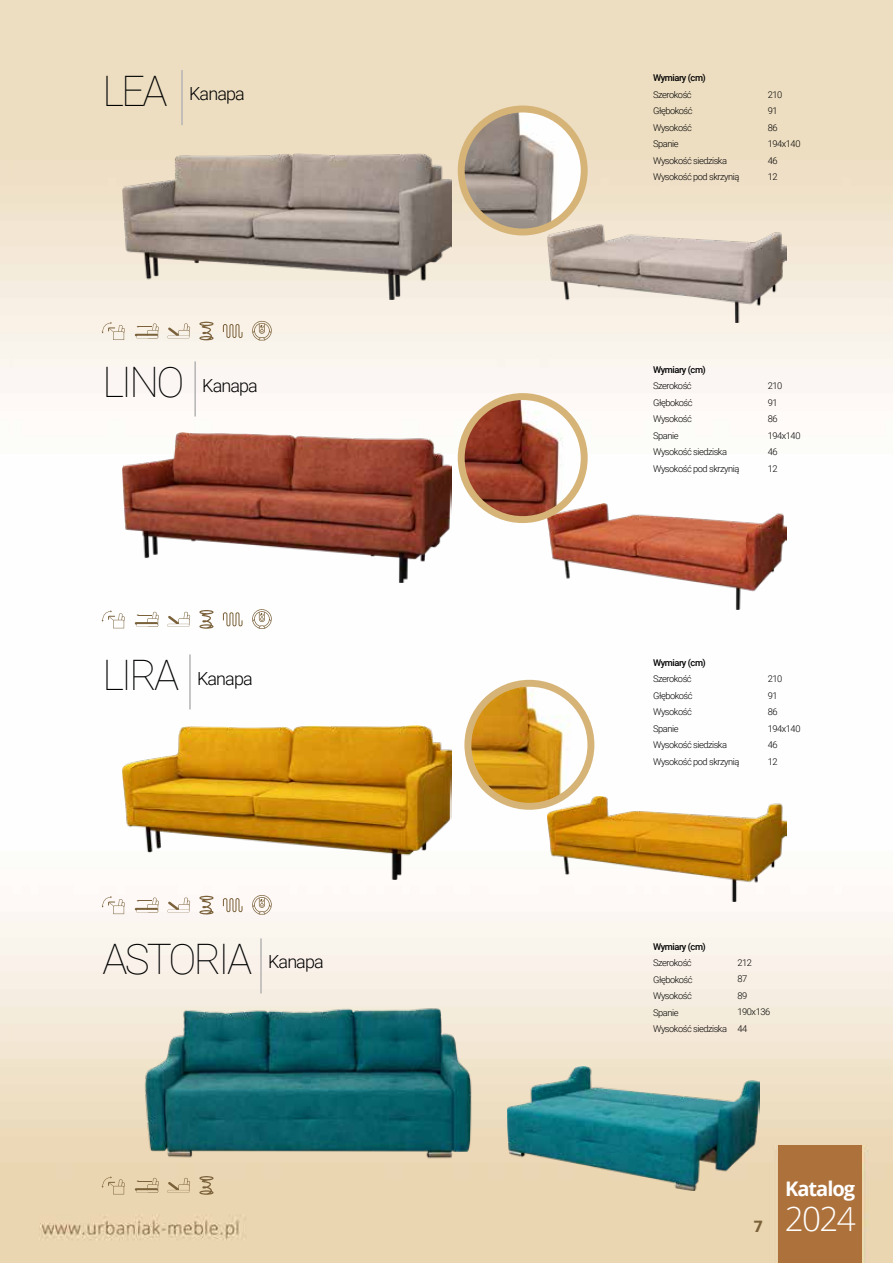
<style>
.page{position:relative;width:893px;height:1263px;background:#fff}
.page>*{position:absolute;margin:0;border:0;box-sizing:border-box;transform-origin:0 0}
.t1{font:100 42px "Roboto";letter-spacing:-.065em;color:#010202}
.t2{font:300 33.3px "Open Sans";color:#fff}
.t3{font:700 20.1px "Open Sans";letter-spacing:-.05em;color:#fff}
.t4{font:300 18px "Roboto";letter-spacing:-.05em;color:#000}
.t5{font:900 15.75px "Roboto";color:#7a613a}
.t6{font:300 9.3px/16.5px "Roboto";letter-spacing:-.05em;color:#000}
.t7{font:500 9.3px "Roboto";letter-spacing:-.05em;color:#000}
</style>
<div class="page">
<img style="left:13px;top:0;width:880px;height:1263px">
<div style="left:778px;top:1145px;width:84px;height:118px;background:#ad713b"></div>
<hr style="left:260px;top:938px;width:2px;height:55px;background:#b5b4b4">
<img style="left:507px;top:1066px;width:252px;height:124px">
<img style="left:114px;top:952px;width:379px;height:251px">
<svg style="left:102px;top:1176px;width:23px;height:18px"></svg>
<svg style="left:167px;top:1178px;width:23px;height:15px"></svg>
<svg style="left:199px;top:1176px;width:15px;height:19px"></svg>
<svg style="left:135px;top:1178px;width:24px;height:15px"></svg>
<hr style="left:181px;top:70px;width:2px;height:55px;background:#b5b4b4">
<img style="left:122px;top:154px;width:329px;height:145px">
<img style="left:548px;top:225px;width:239px;height:97px">
<hr style="left:194px;top:361px;width:2px;height:55px;background:#b5b4b4">
<img style="left:122px;top:432px;width:329px;height:150px">
<img style="left:548px;top:503px;width:239px;height:106px">
<hr style="left:189px;top:654px;width:2px;height:55px;background:#b5b4b4">
<img style="left:122px;top:725px;width:329px;height:155px">
<img style="left:548px;top:796px;width:239px;height:105px">
<svg style="left:102px;top:322px;width:23px;height:18px"></svg>
<svg style="left:167px;top:323px;width:23px;height:15px"></svg>
<svg style="left:223px;top:324px;width:19px;height:14px"></svg>
<svg style="left:199px;top:322px;width:15px;height:18px"></svg>
<svg style="left:135px;top:323px;width:24px;height:15px"></svg>
<svg style="left:252px;top:319px;width:21px;height:21px"></svg>
<svg style="left:102px;top:610px;width:23px;height:18px"></svg>
<svg style="left:167px;top:612px;width:23px;height:15px"></svg>
<svg style="left:223px;top:612px;width:19px;height:14px"></svg>
<svg style="left:199px;top:610px;width:15px;height:19px"></svg>
<svg style="left:135px;top:612px;width:24px;height:15px"></svg>
<svg style="left:252px;top:608px;width:21px;height:21px"></svg>
<svg style="left:102px;top:896px;width:23px;height:18px"></svg>
<svg style="left:167px;top:897px;width:23px;height:16px"></svg>
<svg style="left:223px;top:898px;width:19px;height:14px"></svg>
<svg style="left:199px;top:896px;width:15px;height:18px"></svg>
<svg style="left:135px;top:897px;width:24px;height:16px"></svg>
<svg style="left:252px;top:893px;width:21px;height:21px"></svg>
<img style="left:461px;top:109px;width:123px;height:123px;border-radius:61px">
<div style="left:458px;top:106px;width:130px;height:129px;border:7px solid #d6b478;border-radius:50%"></div>
<img style="left:461px;top:397px;width:123px;height:123px;border-radius:61px">
<div style="left:458px;top:393px;width:130px;height:130px;border:7px solid #d6b478;border-radius:50%"></div>
<img style="left:468px;top:683px;width:123px;height:123px;border-radius:61px">
<div style="left:464px;top:680px;width:130px;height:130px;border:7px solid #d6b478;border-radius:50%"></div>
<h1 class="t1" style="left:102px;top:61px;width:67px">LEA</h1>
<h3 class="t4" style="left:189px;top:81px;width:57px">Kanapa</h3>
<p class="t7" style="left:653px;top:71px;width:54px">Wymiary (cm)</p>
<p class="t6" style="left:653px;top:86px;width:88px">Szerokość<br>Głębokość<br>Wysokość<br>Spanie<br>Wysokość siedziska<br>Wysokość pod skrzynią</p>
<p class="t6" style="left:768px;top:86px;width:34px">210<br>91<br>86<br>194x140<br>46<br>12</p>
<h1 class="t1" style="left:102px;top:353px;width:84px">LINO</h1>
<h3 class="t4" style="left:202px;top:372px;width:57px">Kanapa</h3>
<p class="t7" style="left:653px;top:363px;width:54px">Wymiary (cm)</p>
<p class="t6" style="left:653px;top:377px;width:88px">Szerokość<br>Głębokość<br>Wysokość<br>Spanie<br>Wysokość siedziska<br>Wysokość pod skrzynią</p>
<p class="t6" style="left:768px;top:377px;width:34px">210<br>91<br>86<br>194x140<br>46<br>12</p>
<h1 class="t1" style="left:102px;top:646px;width:78px">LIRA</h1>
<h3 class="t4" style="left:197px;top:665px;width:57px">Kanapa</h3>
<p class="t7" style="left:653px;top:656px;width:54px">Wymiary (cm)</p>
<p class="t6" style="left:653px;top:670px;width:88px">Szerokość<br>Głębokość<br>Wysokość<br>Spanie<br>Wysokość siedziska<br>Wysokość pod skrzynią</p>
<p class="t6" style="left:768px;top:670px;width:34px">210<br>91<br>86<br>194x140<br>46<br>12</p>
<h1 class="t1" style="left:102px;top:930px;width:151px">ASTORIA</h1>
<h3 class="t4" style="left:268px;top:949px;width:57px">Kanapa</h3>
<p class="t7" style="left:653px;top:940px;width:54px">Wymiary (cm)</p>
<p class="t6" style="left:653px;top:954px;width:75px">Szerokość<br>Głębokość<br>Wysokość<br>Spanie<br>Wysokość siedziska</p>
<p class="t6" style="left:738px;top:954px;width:34px">212<br>87<br>89<br>190x136<br>44</p>
<h3 class="t5" style="left:754px;top:1215px;width:11px">7</h3>
<h3 class="t3" style="left:785px;top:1175px;width:72px">Katalog</h3>
<h2 class="t2" style="left:785px;top:1196px;width:72px">2024</h2>
</div>
